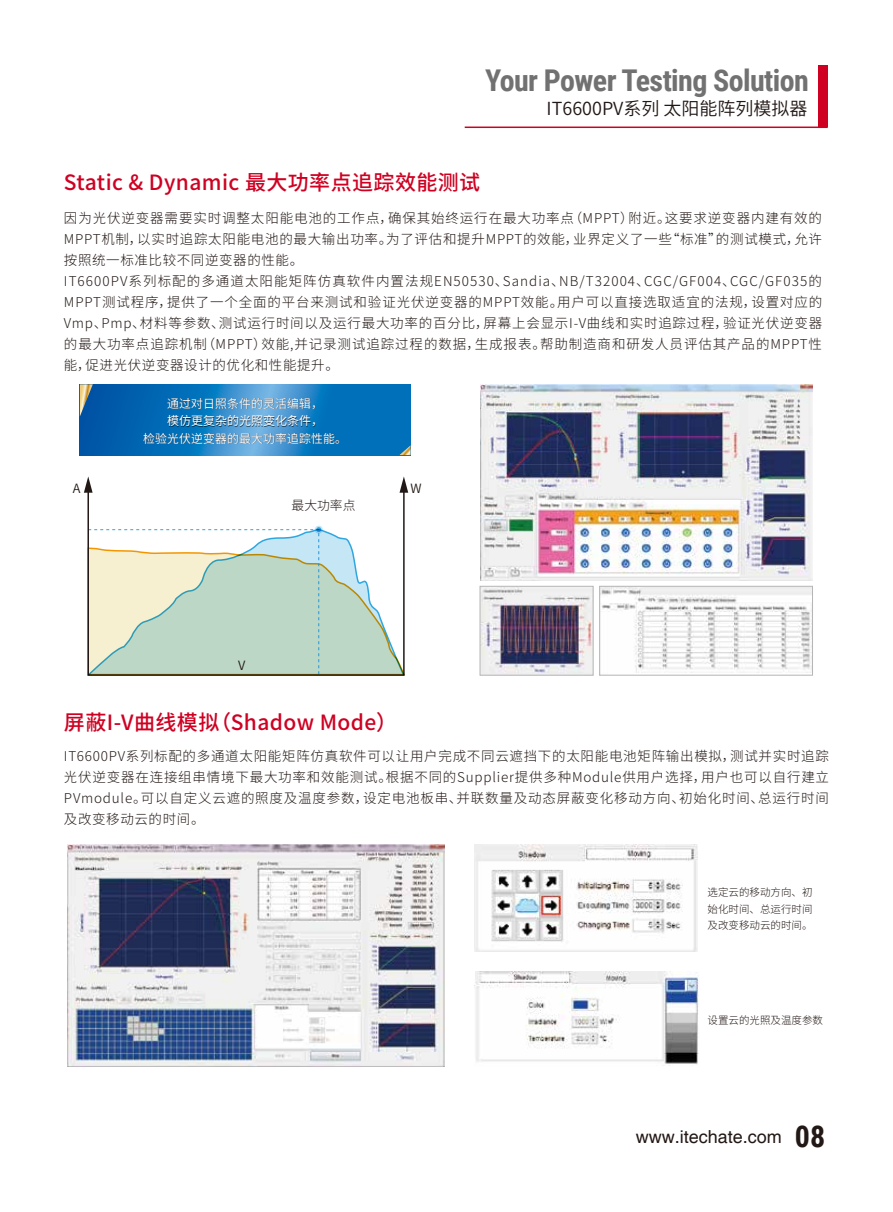
<style>
.page{position:relative;width:893px;height:1212px;background:#fff}
.page>*{position:absolute;margin:0;border:0;box-sizing:border-box;transform-origin:0 0}
.t1{font:700 30px "Roboto Condensed";letter-spacing:-.02em;color:#727171}
.t2{font:500 21px "Source Han Sans CN";letter-spacing:.02em;color:#cf0022}
.t3{font:18px "Source Han Sans CN";color:#221815}
.t4{font:18px "Helvetica";color:#221815}
.t5{font:300 13.5px/21px "Source Han Sans CN";letter-spacing:.065em;color:#221815}
.t6{font:300 12.75px "Source Han Sans CN";color:#221815}
.t7{font:12.75px "Source Han Sans CN";color:#221815}
.t8{font:12px/17.7px "Source Han Sans CN";color:#fff;text-align:center}
.t9{font:300 10.5px/16.4px "Source Han Sans CN";color:#221815;text-align:justify}
.s1{font-family:"Roboto Condensed";font-weight:700;font-size:30px}
</style>
<div class="page">
<div style="left:818px;top:66px;width:10px;height:61px;background:#cf0022"></div>
<hr style="left:465px;top:127px;width:363px;height:1px;background:#cf0022">
<svg style="left:84px;top:476px;width:9px;height:17px"></svg>
<svg style="left:399px;top:476px;width:9px;height:17px"></svg>
<svg style="left:88px;top:529px;width:316px;height:147px;fill:#bdd7c7"></svg>
<div style="left:315px;top:526px;width:8px;height:8px;border:2px solid #c4e6f5;border-radius:50%"></div>
<img style="left:480px;top:384px;width:332px;height:196px">
<img style="left:601px;top:588px;width:210px;height:85px">
<div style="left:599px;top:586px;width:214px;height:89px;border:1px solid #b5b6b6"></div>
<img style="left:482px;top:588px;width:109px;height:85px">
<div style="left:480px;top:586px;width:113px;height:89px;border:1px solid #b5b6b6"></div>
<svg style="left:80px;top:384px;width:330px;height:71px;background:#1779bf"></svg>
<svg style="left:399px;top:445px;width:11px;height:10px"></svg>
<svg style="left:80px;top:384px;width:13px;height:32px"></svg>
<img style="left:67px;top:844px;width:378px;height:222px">
<img style="left:474px;top:971px;width:225px;height:95px">
<img style="left:475px;top:844px;width:222px;height:107px">
<h1 class="t1" style="left:485px;top:60px;width:325px">Your Power Testing Solution</h1>
<h3 class="t3" style="left:546px;top:99px;width:262px">IT6600PV系列 太阳能阵列模拟器</h3>
<h2 class="t2" style="left:64px;top:171px;width:418px">Static &amp; Dynamic 最大功率点追踪效能测试</h2>
<p class="t5" style="left:64px;top:207px;width:760px">因为光伏逆变器需要实时调整太阳能电池的工作点，确保其始终运行在最大功率点（MPPT）附近。这要求逆变器内建有效的MPPT机制，以实时追踪太阳能电池的最大输出功率。为了评估和提升MPPT的效能，业界定义了一些“标准”的测试模式，允许按照统一标准比较不同逆变器的性能。<br>IT6600PV系列标配的多通道太阳能矩阵仿真软件内置法规EN50530、Sandia、NB/T32004、CGC/GF004、CGC/GF035的MPPT测试程序，提供了一个全面的平台来测试和验证光伏逆变器的MPPT效能。用户可以直接选取适宜的法规，设置对应的Vmp、Pmp、材料等参数、测试运行时间以及运行最大功率的百分比，屏幕上会显示I-V曲线和实时追踪过程，验证光伏逆变器的最大功率点追踪机制（MPPT）效能,并记录测试追踪过程的数据，生成报表。帮助制造商和研发人员评估其产品的MPPT性能，促进光伏逆变器设计的优化和性能提升。</p>
<p class="t8" style="left:143px;top:394px;width:205px">通过对日照条件的灵活编辑，<br>模仿更复杂的光照变化条件，<br>检验光伏逆变器的最大功率追踪性能。</p>
<p class="t7" style="left:73px;top:481px;width:9px">A</p>
<p class="t7" style="left:410px;top:481px;width:13px">W</p>
<p class="t6" style="left:291px;top:498px;width:65px">最大功率点</p>
<p class="t7" style="left:238px;top:658px;width:9px">V</p>
<h2 class="t2" style="left:64px;top:710px;width:334px">屏蔽I-V曲线模拟（Shadow Mode）</h2>
<p class="t5" style="left:64px;top:746px;width:766px;text-align:justify">IT6600PV系列标配的多通道太阳能矩阵仿真软件可以让用户完成不同云遮挡下的太阳能电池矩阵输出模拟，测试并实时追踪光伏逆变器在连接组串情境下最大功率和效能测试。根据不同的Supplier提供多种Module供用户选择，用户也可以自行建立PVmodule。可以自定义云遮的照度及温度参数，设定电池板串、并联数量及动态屏蔽变化移动方向、初始化时间、总运行时间及改变移动云的时间。</p>
<p class="t9" style="left:707px;top:885px;width:107px">选定云的移动方向、初始化时间、总运行时间及改变移动云的时间。</p>
<p class="t9" style="left:707px;top:1012px;width:117px">设置云的光照及温度参数</p>
<h3 class="t4" style="left:636px;top:1126px;width:191px">www.itechate.com <span class="s1">08</span></h3>
</div>
